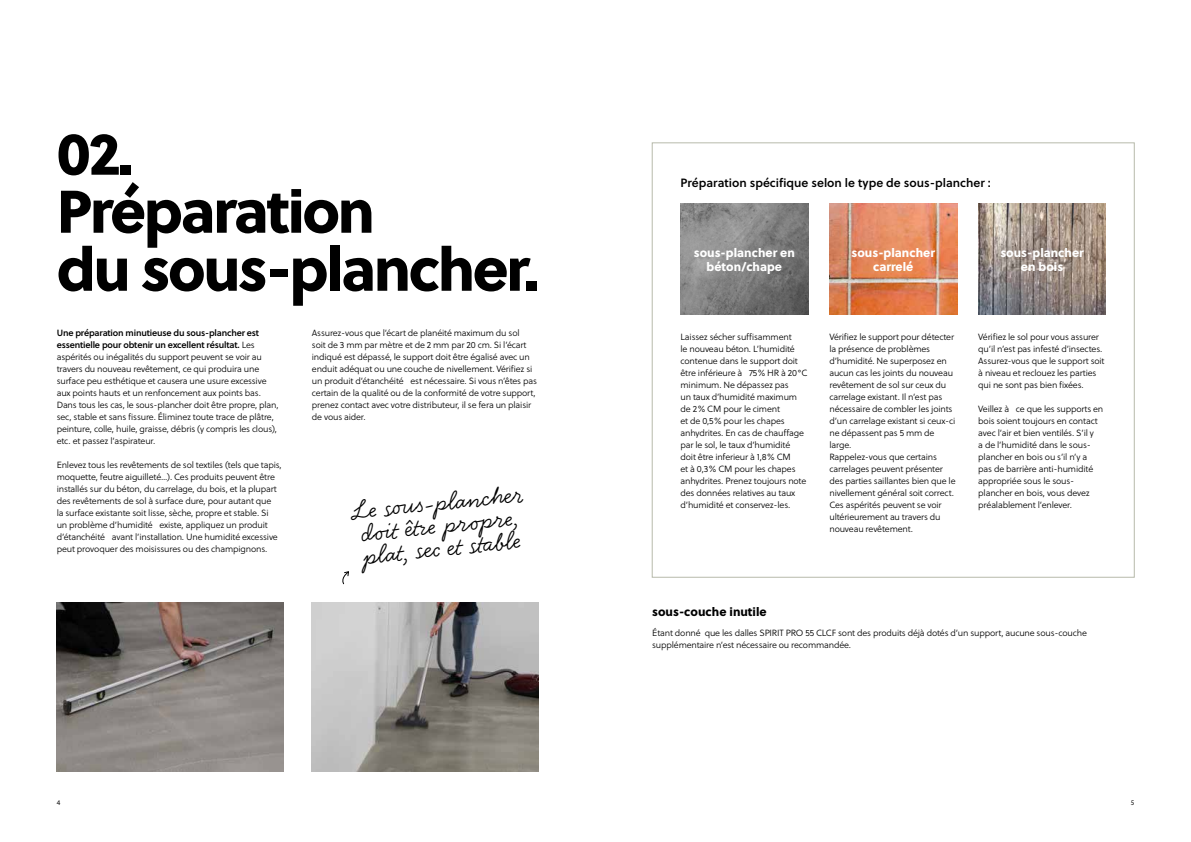
<style>
.page{position:relative;width:1191px;height:842px;background:#fff}
.page>*{position:absolute;margin:0;border:0;box-sizing:border-box;transform-origin:0 0}
.t1{font:60px/58px "Soleil Xb";letter-spacing:-.04em;color:#000}
.t2{font:28px/23px "Handsome Pro";color:#000}
.t3{font:12px/14px "Soleil Xb";color:#fff;text-align:center}
.t4{font:12px "Soleil Sb";color:#000}
.t5{font:12px "Soleil Xb";color:#000}
.t6{font:9px/12px "Soleil Lt";letter-spacing:-.02em;color:#000}
.t7{font:9px/12px "Soleil Sb";letter-spacing:-.02em;color:#000}
.t8{font:7px "Myriad Pro";color:#000}
.s1{font-family:"Soleil Lt"}
</style>
<div class="page">
<div style="left:651px;top:142px;width:483px;height:436px;background:#fff;border:1px solid #b7baab"></div>
<img style="left:57px;top:603px;width:226px;height:169px">
<img style="left:312px;top:603px;width:227px;height:169px">
<img style="left:680px;top:203px;width:128px;height:112px">
<img style="left:829px;top:203px;width:128px;height:112px">
<img style="left:978px;top:203px;width:128px;height:112px">
<svg style="left:342px;top:571px;width:7px;height:14px"></svg>
<h1 class="t1" style="left:57px;top:121px;width:483px">02.<br>Préparation<br>du sous-plancher.</h1>
<p class="t6" style="left:312px;top:327px;width:227px">Assurez-vous que l’écart de planéité maximum du sol<br>soit de 3 mm par mètre et de 2 mm par 20 cm. Si l’écart indiqué est dépassé, le support doit être égalisé avec un enduit adéquat ou une couche de nivellement. Vérifiez si un produit d’étanchéité est nécessaire. Si vous n’êtes pas certain de la qualité ou de la conformité de votre support, prenez contact avec votre distributeur, il se fera un plaisir de vous aider.</p>
<p class="t7" style="left:57px;top:327px;width:204px">Une préparation minutieuse du sous-plancher est essentielle pour obtenir un excellent résultat. <span class="s1">Les</span></p>
<p class="t6" style="left:57px;top:351px;width:223px">aspérités ou inégalités du support peuvent se voir au travers du nouveau revêtement, ce qui produira une surface peu esthétique et causera une usure excessive aux points hauts et un renfoncement aux points bas.<br>Dans tous les cas, le sous-plancher doit être propre, plan, sec, stable et sans fissure. Éliminez toute trace de plâtre, peinture, colle, huile, graisse, débris (y compris les clous), etc. et passez l’aspirateur.</p>
<p class="t6" style="left:57px;top:459px;width:226px">Enlevez tous les revêtements de sol textiles (tels que tapis, moquette, feutre aiguilleté...). Ces produits peuvent être installés sur du béton, du carrelage, du bois, et la plupart des revêtements de sol à surface dure, pour autant que<br>la surface existante soit lisse, sèche, propre et stable. Si<br>un problème d’humidité existe, appliquez un produit d’étanchéité avant l’installation. Une humidité excessive peut provoquer des moisissures ou des champignons.</p>
<h2 class="t2" style="left:351px;top:500px;width:173px;rotate:-6deg">Le sou s-plancher doit être propre, plat, sec et stable</h2>
<h3 class="t4" style="left:680px;top:173px;width:312px">Préparation spécifique selon le type de sous-plancher :</h3>
<h3 class="t3" style="left:694px;top:245px;width:103px">sous-plancher en béton/chape</h3>
<h3 class="t3" style="left:851px;top:245px;width:85px">sous-plancher carrelé</h3>
<h3 class="t3" style="left:1000px;top:245px;width:85px">sous-plancher en bois</h3>
<p class="t6" style="left:680px;top:331px;width:128px">Laissez sécher suffisamment<br>le nouveau béton. L’humidité contenue dans le support doit être inférieure à̀ 75% HR à 20°C minimum. Ne dépassez pas<br>un taux d’humidité maximum de 2% CM pour le ciment<br>et de 0,5% pour les chapes anhydrites. En cas de chauffage par le sol, le taux d’humidité doit être inferieur à 1,8% CM<br>et à 0,3% CM pour les chapes anhydrites. Prenez toujours note des données relatives au taux d’humidité et conservez-les.</p>
<p class="t6" style="left:829px;top:331px;width:128px">Vérifiez le support pour détecter la présence de problèmes d’humidité. Ne superposez en aucun cas les joints du nouveau revêtement de sol sur ceux du carrelage existant. Il n’est pas nécessaire de combler les joints d’un carrelage existant si ceux-ci ne dépassent pas 5 mm de large.<br>Rappelez-vous que certains carrelages peuvent présenter des parties saillantes bien que le nivellement général soit correct.<br>Ces aspérités peuvent se voir ultérieurement au travers du nouveau revêtement.</p>
<p class="t6" style="left:978px;top:331px;width:128px">Vérifiez le sol pour vous assurer qu’il n’est pas infesté d’insectes.<br>Assurez-vous que le support soit à niveau et reclouez les parties qui ne sont pas bien fixées.</p>
<p class="t6" style="left:978px;top:403px;width:127px">Veillez à̀ ce que les supports en bois soient toujours en contact avec l’air et bien ventilés. S’il y<br>a de l’humidité dans le sous&shy;plancher en bois ou s’il n’y a<br>pas de barrière anti-humidité appropriée sous le sous&shy;plancher en bois, vous devez préalablement l’enlever.</p>
<h3 class="t5" style="left:652px;top:602px;width:116px">sous-couche inutile</h3>
<p class="t6" style="left:652px;top:627px;width:436px">Étant donné que les dalles SPIRIT PRO 55 CLCF sont des produits déjà dotés d’un support, aucune sous-couche supplémentaire n’est nécessaire ou recommandée.</p>
<p class="t8" style="left:57px;top:798px;width:5px">4</p>
<p class="t8" style="left:1130px;top:798px;width:5px">5</p>
</div>
